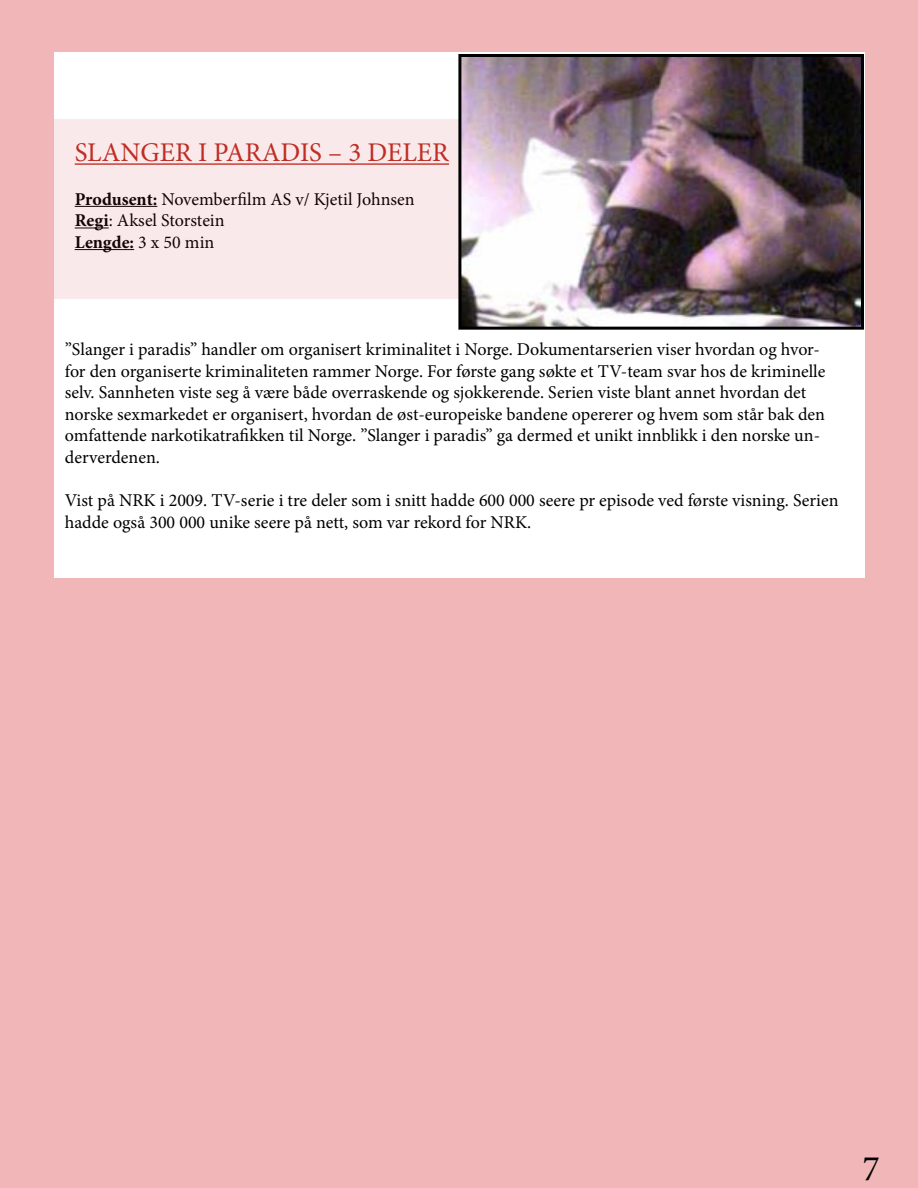
<style>
.page{position:relative;width:918px;height:1188px;background:#f0b6b8}
.page>*{position:absolute;margin:0;border:0;box-sizing:border-box;transform-origin:0 0}
.t1{font:36px "Minion Pro";color:#000}
.t2{font:27px "Minion Pro";color:#bd2f25}
.t3{font:18px/21.6px "Minion Pro";color:#000}
.s1{font-weight:700}
</style>
<div class="page">
<div style="left:55px;top:53px;width:810px;height:525px;background:#fff"></div>
<div style="left:54px;top:119px;width:439px;height:180px;background:#fae9ea"></div>
<img style="left:462px;top:58px;width:398px;height:268px">
<div style="left:458px;top:54px;width:406px;height:276px;border:3px solid #000"></div>
<h2 class="t2" style="left:75px;top:135px;width:376px">SLANGER I PARADIS – 3 DELER</h2>
<p class="t3" style="left:75px;top:188px;width:342px"><span class="s1">Produsent:</span> Novemberfilm AS v/ Kjetil Johnsen<br><span class="s1">Regi</span>: Aksel Storstein<br><span class="s1">Lengde:</span> 3 x 50 min</p>
<p class="t3" style="left:65px;top:339px;width:762px">”Slanger i paradis” handler om organisert kriminalitet i Norge. Dokumentarserien viser hvordan og hvor&shy;for den organiserte kriminaliteten rammer Norge. For første gang søkte et TV-team svar hos de kriminelle selv. Sannheten viste seg å være både overraskende og sjokkerende. Serien viste blant annet hvordan det norske sexmarkedet er organisert, hvordan de øst-europeiske bandene opererer og hvem som står bak den omfattende narkotikatrafikken til Norge. ”Slanger i paradis” ga dermed et unikt innblikk i den norske un&shy;derverdenen.</p>
<p class="t3" style="left:65px;top:490px;width:775px">Vist på NRK i 2009. TV-serie i tre deler som i snitt hadde 600 000 seere pr episode ved første visning. Serien hadde også 300 000 unike seere på nett, som var rekord for NRK.</p>
<h1 class="t1" style="left:863px;top:1144px;width:19px">7</h1>
</div>
